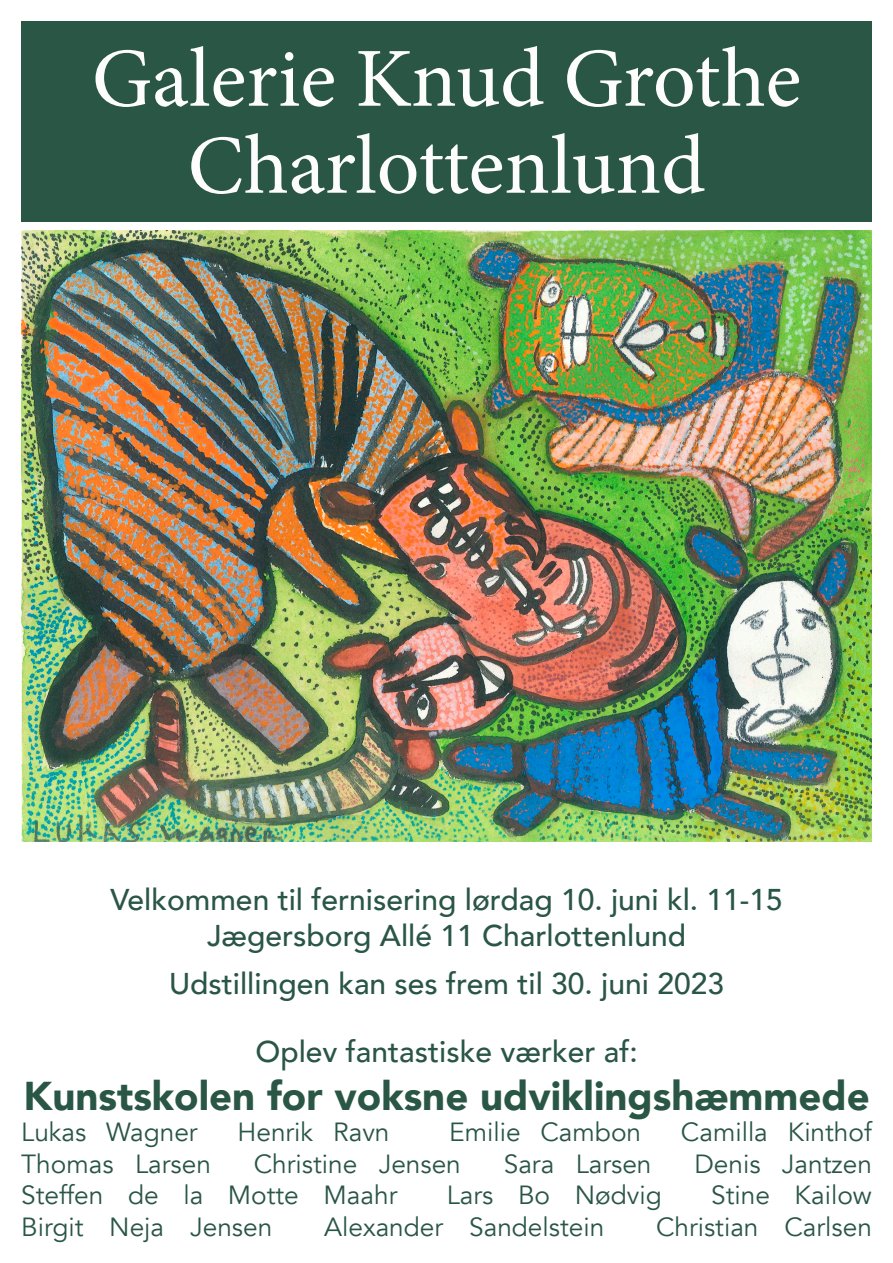
<style>
.page{position:relative;width:893px;height:1263px;background:#fff}
.page>*{position:absolute;margin:0;border:0;box-sizing:border-box;transform-origin:0 0}
.t1{font:84px "Minion Pro";letter-spacing:-.005em;color:#fdfdfd}
.t2{font:900 40.2px "Avenir";color:#2a5646}
.t3{font:500 30px/48px "Avenir";color:#2a5646;text-align:center}
.t4{font:26.25px "Avenir";color:#2a5646}
</style>
<div class="page">
<img style="left:21px;top:230px;width:851px;height:611px">
<div style="left:21px;top:21px;width:851px;height:201px;background:#2a5646"></div>
<p class="t1" style="left:92px;top:23px;width:711px">Galerie Knud Grothe</p>
<p class="t1" style="left:188px;top:110px;width:519px">Charlottenlund</p>
<p class="t3" style="left:110px;top:874px;width:674px">Velkommen til fernisering lørdag 10. juni kl. 11-15</p>
<p class="t3" style="left:169px;top:910px;width:557px">Jægersborg Allé 11 Charlottenlund<br>Udstillingen kan ses frem til 30. juni 2023</p>
<p class="t3" style="left:255px;top:1025px;width:384px">Oplev fantastiske værker af:</p>
<p class="t2" style="left:23px;top:1061px;width:848px">Kunstskolen for voksne udviklingshæmmede</p>
<p class="t4" style="left:21px;top:1116px;width:178px">Lukas Wagner</p>
<p class="t4" style="left:237px;top:1116px;width:154px">Henrik Ravn</p>
<p class="t4" style="left:449px;top:1116px;width:193px">Emilie Cambon</p>
<p class="t4" style="left:681px;top:1116px;width:192px">Camilla Kinthof</p>
<p class="t4" style="left:21px;top:1148px;width:191px">Thomas Larsen</p>
<p class="t4" style="left:254px;top:1148px;width:209px">Christine Jensen</p>
<p class="t4" style="left:504px;top:1148px;width:149px">Sara Larsen</p>
<p class="t4" style="left:694px;top:1148px;width:179px">Denis Jantzen</p>
<p class="t4" style="left:21px;top:1179px;width:378px">Steffen de la Motte Maahr</p>
<p class="t4" style="left:447px;top:1179px;width:217px">Lars Bo Nødvig</p>
<p class="t4" style="left:711px;top:1179px;width:162px">Stine Kailow</p>
<p class="t4" style="left:21px;top:1211px;width:253px">Birgit Neja Jensen</p>
<p class="t4" style="left:324px;top:1211px;width:282px">Alexander Sandelstein</p>
<p class="t4" style="left:656px;top:1211px;width:217px">Christian Carlsen</p>
</div>
